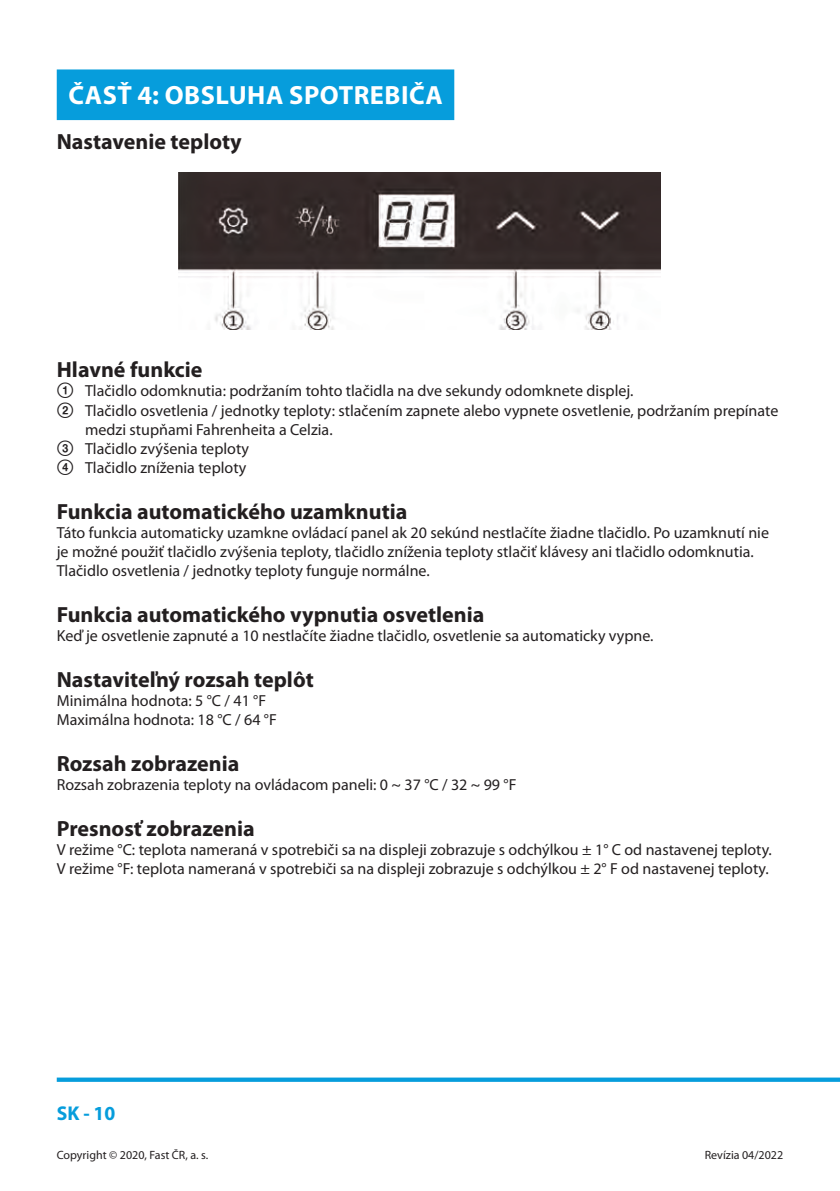
<style>
.page{position:relative;width:840px;height:1191px;background:#fff}
.page>*{position:absolute;margin:0;border:0;box-sizing:border-box;transform-origin:0 0}
.Nadpis_13_2{font:700 26.4px "Myriad Pro";letter-spacing:.02em;color:#fff}
.Podnadpis_11{font:700 22px "Myriad Pro";color:#231f20}
.t1{font:700 20px "Myriad Pro";color:#069ddc}
.Základný_8{font:16px/19.2px "Myriad Pro";color:#231f20}
.Odsadené_čísla_8{font:16px/19.2px "Myriad Pro";color:#231f20}
.t2{font:12px "Myriad Pro";color:#231f20}
.s1{font-family:"Sony Circled Numbers Posi"}
</style>
<div class="page">
<svg style="left:57px;top:1077px;width:782px;height:4px;background:#29aae0"></svg>
<div style="left:57px;top:69px;width:397px;height:51px;background:#069ddc"></div>
<img style="left:179px;top:173px;width:481px;height:156px">
<p class="Nadpis_13_2" style="left:68px;top:77px;width:376px">ČASŤ 4: OBSLUHA SPOTREBIČA</p>
<p class="Podnadpis_11" style="left:57px;top:127px;width:186px">Nastavenie teploty</p>
<p class="Podnadpis_11" style="left:57px;top:355px;width:147px">Hlavné funkcie</p>
<p class="Odsadené_čísla_8" style="left:57px;top:381px;width:578px"><span class="s1">1</span> Tlačidlo odomknutia: podržaním tohto tlačidla na dve sekundy odomknete displej.</p>
<p class="Odsadené_čísla_8" style="left:85px;top:400px;width:694px;text-indent:-28px"><span class="s1">2</span> Tlačidlo osvetlenia / jednotky teploty: stlačením zapnete alebo vypnete osvetlenie, podržaním prepínate medzi stupňami Fahrenheita a Celzia.</p>
<p class="Odsadené_čísla_8" style="left:57px;top:439px;width:194px"><span class="s1">3</span> Tlačidlo zvýšenia teploty</p>
<p class="Odsadené_čísla_8" style="left:57px;top:458px;width:191px"><span class="s1">4</span> Tlačidlo zníženia teploty</p>
<p class="Podnadpis_11" style="left:57px;top:497px;width:352px">Funkcia automatického uzamknutia</p>
<p class="Základný_8" style="left:57px;top:523px;width:713px">Táto funkcia automaticky uzamkne ovládací panel ak 20 sekúnd nestlačíte žiadne tlačidlo. Po uzamknutí nie je možné použiť tlačidlo zvýšenia teploty, tlačidlo zníženia teploty stlačiť klávesy ani tlačidlo odomknutia.</p>
<p class="Základný_8" style="left:57px;top:561px;width:374px">Tlačidlo osvetlenia / jednotky teploty funguje normálne.</p>
<p class="Podnadpis_11" style="left:57px;top:600px;width:429px">Funkcia automatického vypnutia osvetlenia</p>
<p class="Základný_8" style="left:57px;top:626px;width:598px">Keď je osvetlenie zapnuté a 10 nestlačíte žiadne tlačidlo, osvetlenie sa automaticky vypne.</p>
<p class="Podnadpis_11" style="left:57px;top:665px;width:258px">Nastaviteľný rozsah teplôt</p>
<p class="Základný_8" style="left:57px;top:691px;width:211px">Minimálna hodnota: 5 °C / 41 °F</p>
<p class="Základný_8" style="left:57px;top:710px;width:221px">Maximálna hodnota: 18 °C / 64 °F</p>
<p class="Podnadpis_11" style="left:57px;top:749px;width:184px">Rozsah zobrazenia</p>
<p class="Základný_8" style="left:57px;top:775px;width:461px">Rozsah zobrazenia teploty na ovládacom paneli: 0 ~ 37 °C / 32 ~ 99 °F</p>
<p class="Podnadpis_11" style="left:57px;top:814px;width:199px">Presnosť zobrazenia</p>
<p class="Základný_8" style="left:57px;top:839px;width:716px">V režime °C: teplota nameraná v spotrebiči sa na displeji zobrazuje s odchýlkou ± 1° C od nastavenej teploty.</p>
<p class="Základný_8" style="left:57px;top:859px;width:713px">V režime °F: teplota nameraná v spotrebiči sa na displeji zobrazuje s odchýlkou ± 2° F od nastavenej teploty.</p>
<p class="t1" style="left:57px;top:1099px;width:60px">SK - 10</p>
<p class="t2" style="left:57px;top:1147px;width:153px">Copyright © 2020, Fast ČR, a. s.</p>
<p class="t2" style="left:704px;top:1147px;width:80px">Revízia 04/2022</p>
</div>
